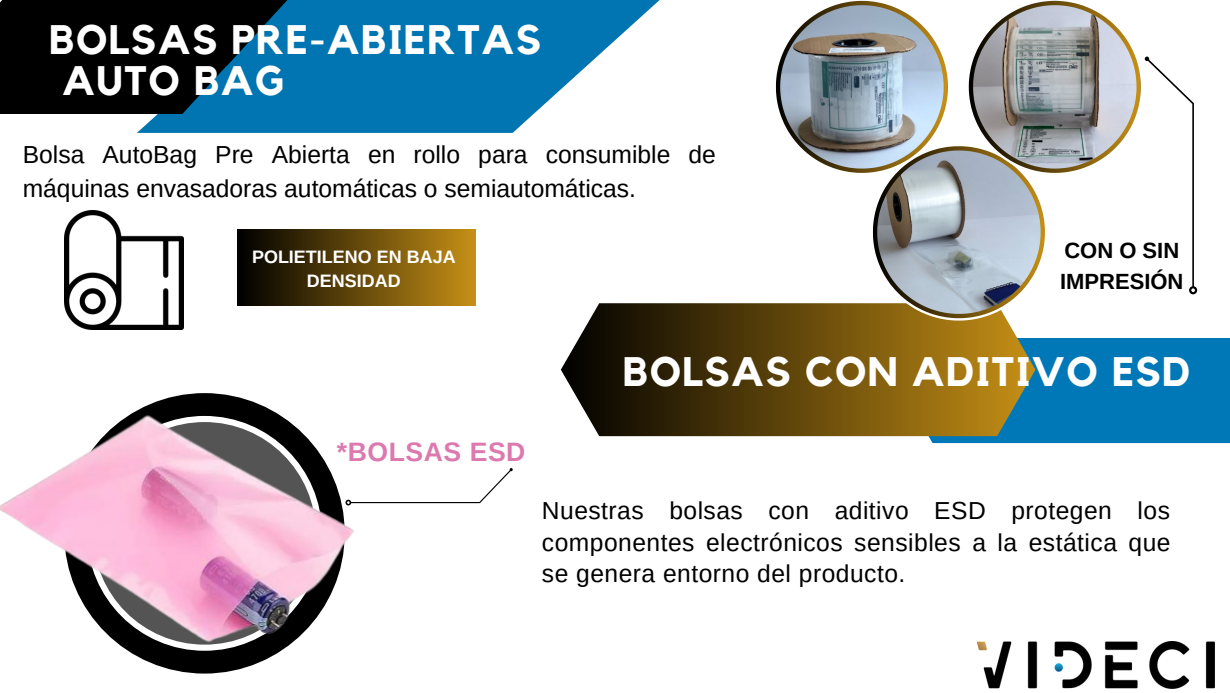
<style>
.page{position:relative;width:1230px;height:693px;background:#fff}
.page>*{position:absolute;margin:0;border:0;box-sizing:border-box;transform-origin:0 0}
.t1{font:700 41.1px/40.5px "Kollektif";letter-spacing:.035em;color:#fff}
.t2{font:700 26.6px "Arimo";letter-spacing:.02em;color:#dc79af}
.t3{font:24.6px/31.5px "Arimo";color:#000}
.t4{font:700 22px/30.8px "Arimo";color:#000}
.t5{font:700 18px/24.8px "Arimo";color:#fff;text-align:center}
</style>
<div class="page">
<div style="left:137px;top:0;width:220px;height:133px;background:#0075b1"></div>
<svg style="left:0;top:0;width:287px;height:114px;background:#001520"></svg>
<svg style="left:238px;top:229px;width:119px;height:77px;background:#312305"></svg>
<div style="left:902px;top:338px;width:328px;height:105px;background:#0077b6"></div>
<svg style="left:561px;top:321px;width:474px;height:115px;background:#665019"></svg>
<img style="left:64px;top:210px;width:120px;height:120px">
<svg style="left:357px;top:0;width:840px;height:321px"></svg>
<svg style="left:128px;top:651px;width:153px;height:23px;fill:#000"></svg>
<img style="left:0;top:393px;width:354px;height:258px">
<img style="left:977px;top:642px;width:237px;height:46px">
<svg style="left:346px;top:468px;width:167px;height:37px"></svg>
<p class="t1" style="left:62px;top:21px;width:481px;text-indent:-13px">BOLSAS PRE-ABIERTAS<br>AUTO BAG</p>
<p class="t3" style="left:23px;top:138px;width:695px;line-height:33.8px">Bolsa AutoBag Pre Abierta en rollo para consumible de máquinas envasadoras automáticas o semiautomáticas.</p>
<p class="t5" style="left:252px;top:244px;width:205px">POLIETILENO EN BAJA<br>DENSIDAD</p>
<p class="t4" style="left:1060px;top:235px;width:125px">CON O SIN<br>IMPRESIÓN</p>
<p class="t1" style="left:623px;top:353px;width:569px">BOLSAS CON ADITIVO ESD</p>
<p class="t2" style="left:337px;top:437px;width:190px">*BOLSAS ESD</p>
<p class="t3" style="left:542px;top:495px;width:630px;text-align:justify">Nuestras bolsas con aditivo ESD protegen los componentes electrónicos sensibles a la estática que se genera entorno del producto.</p>
</div>
